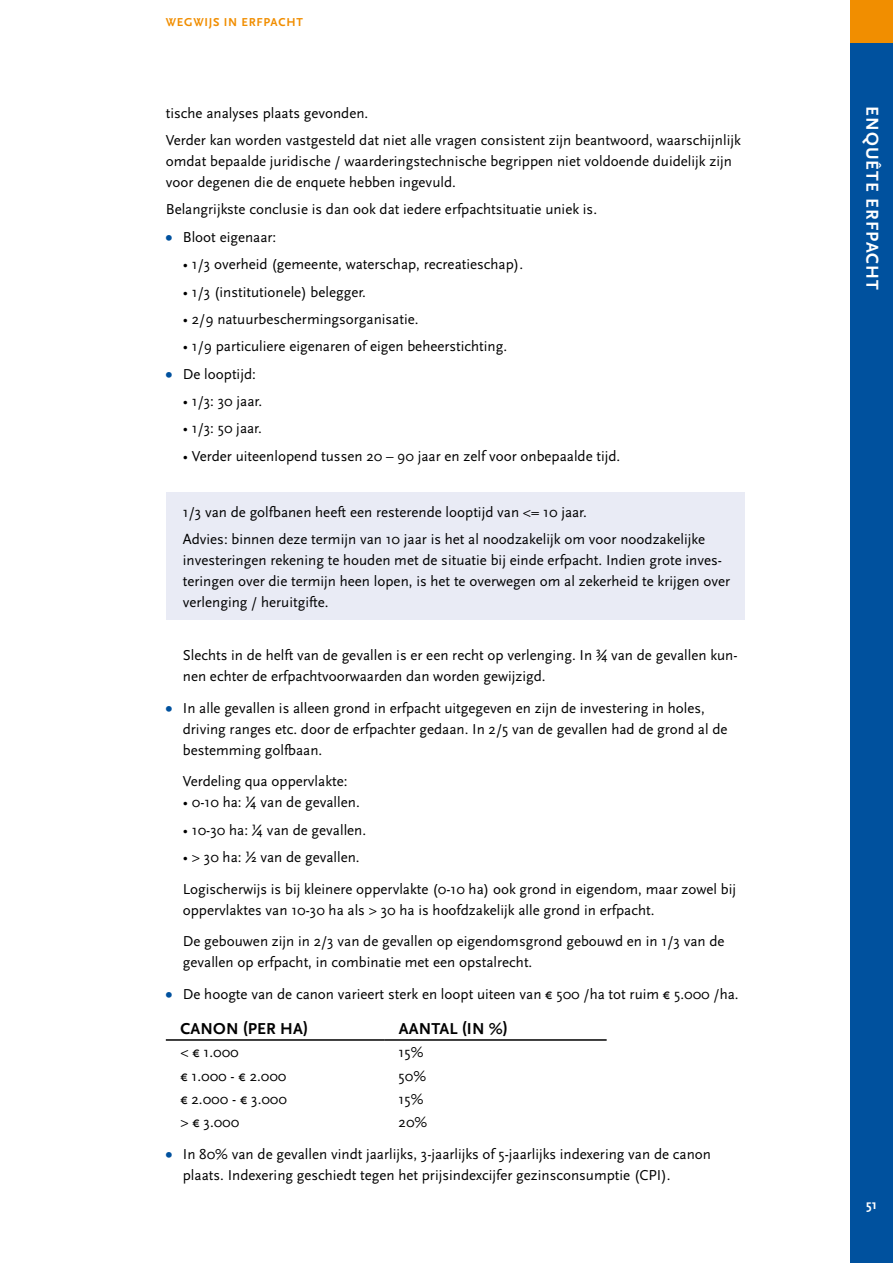
<style>
.page{position:relative;width:893px;height:1263px;background:#fff}
.page>*{position:absolute;margin:0;border:0;box-sizing:border-box;transform-origin:0 0}
.t1{font:700 18px "Scala Sans OT";letter-spacing:.06em;color:#fff}
.t2{font:700 16.5px "Scala Sans OT";letter-spacing:.01em;color:#000}
.t3{font:15px/21px "Scala Sans OT";color:#000}
.t4{font:700 13.5px "Scala Sans OT";color:#fff}
.t5{font:700 12px "Scala Sans OT";letter-spacing:.06em;color:#f18e00}
.s1{font-weight:700;font-size:18px;color:#00519e}
</style>
<div class="page">
<div style="left:850px;top:43px;width:43px;height:1220px;background:#00519e"></div>
<div style="left:850px;top:0;width:43px;height:43px;background:#f18e00"></div>
<div style="left:166px;top:493px;width:578px;height:127px;background:#e9ebf5"></div>
<hr style="left:166px;top:1039px;width:218px;height:2px;background:#000">
<hr style="left:384px;top:1039px;width:223px;height:2px;background:#000">
<p class="t5" style="left:166px;top:15px;width:138px">WEGWIJS IN ERFPACHT</p>
<p class="t3" style="left:166px;top:99px;width:576px;line-height:27.3px">tische analyses plaats gevonden.<br>Verder kan worden vastgesteld dat niet alle vragen consistent zijn beantwoord, waarschijnlijk</p>
<p class="t3" style="left:166px;top:151px;width:568px">omdat bepaalde juridische / waarderingstechnische begrippen niet voldoende duidelijk zijn voor degenen die de enquete hebben ingevuld.</p>
<p class="t3" style="left:166px;top:199px;width:433px">Belangrijkste conclusie is dan ook dat iedere erfpachtsituatie uniek is.</p>
<p class="t3" style="left:166px;top:227px;width:112px"><span class="s1">•</span> Bloot eigenaar:</p>
<p class="t3" style="left:183px;top:254px;width:342px">• 1/3 overheid (gemeente, waterschap, recreatieschap).</p>
<p class="t3" style="left:183px;top:281px;width:185px">• 1/3 (institutionele) belegger.</p>
<p class="t3" style="left:183px;top:309px;width:237px">• 2/9 natuurbeschermingsorganisatie.</p>
<p class="t3" style="left:183px;top:336px;width:326px">• 1/9 particuliere eigenaren of eigen beheerstichting.</p>
<p class="t3" style="left:166px;top:364px;width:92px"><span class="s1">•</span> De looptijd:</p>
<p class="t3" style="left:183px;top:391px;width:81px">• 1/3: 30 jaar.</p>
<p class="t3" style="left:183px;top:418px;width:81px">• 1/3: 50 jaar.</p>
<p class="t3" style="left:183px;top:446px;width:439px">• Verder uiteenlopend tussen 20 – 90 jaar en zelf voor onbepaalde tijd.</p>
<p class="t3" style="left:183px;top:499px;width:524px;line-height:27.3px">1/3 van de golfbanen heeft een resterende looptijd van &lt;= 10 jaar.<br>Advies: binnen deze termijn van 10 jaar is het al noodzakelijk om voor noodzakelijke</p>
<p class="t3" style="left:183px;top:550px;width:549px">investeringen rekening te houden met de situatie bij einde erfpacht. Indien grote inves&shy;teringen over die termijn heen lopen, is het te overwegen om al zekerheid te krijgen over verlenging / heruitgifte.</p>
<p class="t3" style="left:183px;top:645px;width:556px">Slechts in de helft van de gevallen is er een recht op verlenging. In ¾ van de gevallen kun&shy;nen echter de erfpachtvoorwaarden dan worden gewijzigd.</p>
<p class="t3" style="left:183px;top:697px;width:546px;text-indent:-17px"><span class="s1">•</span> In alle gevallen is alleen grond in erfpacht uitgegeven en zijn de investering in holes, driving ranges etc. door de erfpachter gedaan. In 2/5 van de gevallen had de grond al de bestemming golfbaan.</p>
<p class="t3" style="left:183px;top:771px;width:166px">Verdeling qua oppervlakte:</p>
<p class="t3" style="left:183px;top:792px;width:178px">• 0-10 ha: ¼ van de gevallen.</p>
<p class="t3" style="left:183px;top:819px;width:185px">• 10-30 ha: ¼ van de gevallen.</p>
<p class="t3" style="left:183px;top:841px;width:555px;line-height:31.7px">• &gt; 30 ha: ½ van de gevallen.<br>Logischerwijs is bij kleinere oppervlakte (0-10 ha) ook grond in eigendom, maar zowel bij</p>
<p class="t3" style="left:183px;top:894px;width:543px;line-height:31.7px">oppervlaktes van 10-30 ha als &gt; 30 ha is hoofdzakelijk alle grond in erfpacht.<br>De gebouwen zijn in 2/3 van de gevallen op eigendomsgrond gebouwd en in 1/3 van de</p>
<p class="t3" style="left:183px;top:952px;width:351px">gevallen op erfpacht, in combinatie met een opstalrecht.</p>
<p class="t3" style="left:166px;top:984px;width:574px"><span class="s1">•</span> De hoogte van de canon varieert sterk en loopt uiteen van € 500 /ha tot ruim € 5.000 /ha.</p>
<p class="t2" style="left:180px;top:1019px;width:129px">CANON (PER HA)</p>
<p class="t2" style="left:399px;top:1019px;width:111px">AANTAL (IN %)</p>
<p class="t3" style="left:180px;top:1042px;width:60px">&lt; € 1.000</p>
<p class="t3" style="left:399px;top:1042px;width:26px">15%</p>
<p class="t3" style="left:180px;top:1065px;width:108px">€ 1.000 - € 2.000</p>
<p class="t3" style="left:399px;top:1065px;width:29px">50%</p>
<p class="t3" style="left:180px;top:1089px;width:108px">€ 2.000 - € 3.000</p>
<p class="t3" style="left:399px;top:1089px;width:26px">15%</p>
<p class="t3" style="left:180px;top:1112px;width:61px">&gt; € 3.000</p>
<p class="t3" style="left:399px;top:1112px;width:30px">20%</p>
<p class="t3" style="left:183px;top:1144px;width:530px;text-indent:-17px"><span class="s1">•</span> In 80% van de gevallen vindt jaarlijks, 3-jaarlijks of 5-jaarlijks indexering van de canon plaats. Indexering geschiedt tegen het prijsindexcijfer gezinsconsumptie (CPI).</p>
<p class="t1" style="left:883px;top:106px;width:183px;rotate:90deg">Enquête erfpacht</p>
<p class="t4" style="left:866px;top:1197px;width:12px">51</p>
</div>
